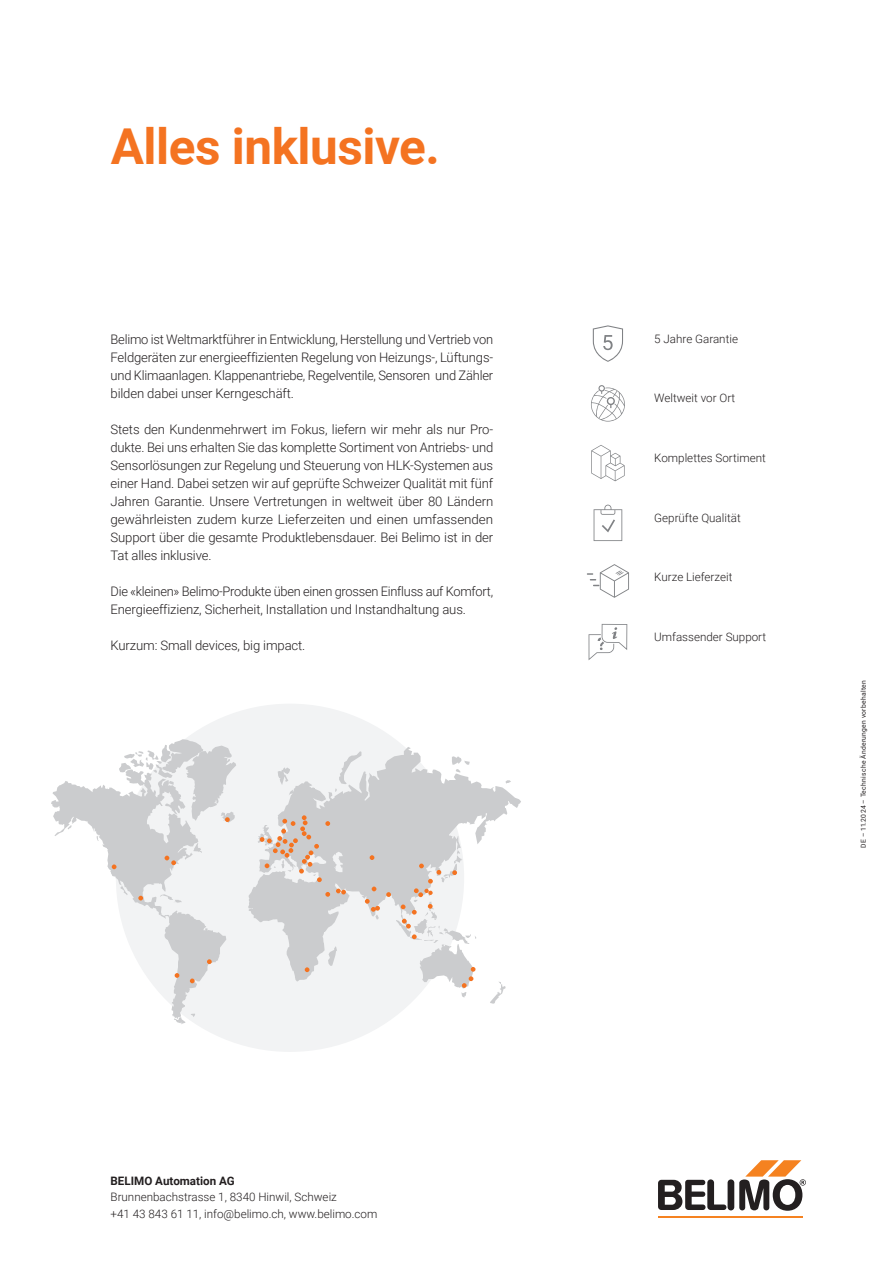
<style>
.page{position:relative;width:893px;height:1263px;background:#fff}
.page>*{position:absolute;margin:0;border:0;box-sizing:border-box;transform-origin:0 0}
.Belimo_Headline_33pt{font:700 49.5px "Roboto";letter-spacing:-.01em;color:#f47321}
.Belimo_Body_8_75pt_Added_value{font:300 13.2px/18px "Roboto";letter-spacing:-.01em;color:#231f20;text-align:justify}
.Belimo_Body_small_unjustified_7_75pt{font:300 11.7px "Roboto";color:#231f20}
.Belimo_Body_small_unjustified_7_75pt-2{font:700 11.7px "Roboto";color:#231f20}
.Belimo_Edition{font:6.75px "Roboto";letter-spacing:.045em;color:#231f20}
</style>
<div class="page">
<hr style="left:658px;top:1216px;width:144px;height:1px;background:#f58220">
<div style="left:728px;top:1179px;width:6px;height:31px;background:#231f20;border-radius:3px"></div>
<svg style="left:658px;top:1179px;width:68px;height:31px"></svg>
<svg style="left:739px;top:1160px;width:67px;height:51px"></svg>
<svg style="left:593px;top:325px;width:30px;height:37px"></svg>
<svg style="left:591px;top:445px;width:34px;height:36px"></svg>
<svg style="left:589px;top:624px;width:38px;height:36px"></svg>
<svg style="left:591px;top:385px;width:34px;height:37px"></svg>
<svg style="left:587px;top:564px;width:42px;height:34px"></svg>
<svg style="left:594px;top:505px;width:28px;height:36px"></svg>
<div style="left:116px;top:704px;width:348px;height:348px;background:#f2f3f4;border-radius:50%"></div>
<svg style="left:51px;top:739px;width:470px;height:285px"></svg>
<svg style="left:325px;top:892px;width:5px;height:5px"></svg>
<svg style="left:225px;top:817px;width:5px;height:5px"></svg>
<svg style="left:370px;top:855px;width:4px;height:5px"></svg>
<svg style="left:336px;top:888px;width:10px;height:6px"></svg>
<svg style="left:305px;top:967px;width:4px;height:5px"></svg>
<svg style="left:260px;top:815px;width:70px;height:67px"></svg>
<svg style="left:190px;top:978px;width:5px;height:5px"></svg>
<svg style="left:207px;top:959px;width:5px;height:5px"></svg>
<svg style="left:175px;top:973px;width:4px;height:5px"></svg>
<svg style="left:138px;top:896px;width:5px;height:4px"></svg>
<svg style="left:165px;top:856px;width:11px;height:9px"></svg>
<svg style="left:462px;top:967px;width:13px;height:21px"></svg>
<svg style="left:372px;top:886px;width:4px;height:5px"></svg>
<svg style="left:365px;top:899px;width:15px;height:13px"></svg>
<svg style="left:386px;top:892px;width:5px;height:5px"></svg>
<svg style="left:412px;top:934px;width:5px;height:5px"></svg>
<svg style="left:452px;top:870px;width:5px;height:5px"></svg>
<svg style="left:428px;top:904px;width:5px;height:5px"></svg>
<svg style="left:414px;top:863px;width:27px;height:34px"></svg>
<svg style="left:401px;top:904px;width:16px;height:24px"></svg>
<svg style="left:112px;top:864px;width:5px;height:5px"></svg>
<p class="Belimo_Headline_33pt" style="left:111px;top:111px;width:331px">Alles inklusive.</p>
<p class="Belimo_Body_8_75pt_Added_value" style="left:111px;top:329px;width:384px">Belimo ist Weltmarktführer in Entwicklung, Herstellung und Vertrieb von Feldgeräten zur energieeffizienten Regelung von Heizungs-, Lüftungs&shy;und Klimaanlagen. Klappenantriebe, Regelventile, Sensoren und Zähler bilden dabei unser Kerngeschäft.</p>
<p class="Belimo_Body_8_75pt_Added_value" style="left:111px;top:419px;width:384px">Stets den Kundenmehrwert im Fokus, liefern wir mehr als nur Pro&shy;dukte. Bei uns erhalten Sie das komplette Sortiment von Antriebs- und Sensorlösungen zur Regelung und Steuerung von HLK-Systemen aus einer Hand. Dabei setzen wir auf geprüfte Schweizer Qualität mit fünf Jahren Garantie. Unsere Vertretungen in weltweit über 80 Ländern gewährleisten zudem kurze Lieferzeiten und einen umfassenden Support über die gesamte Produktlebensdauer. Bei Belimo ist in der Tat alles inklusive.</p>
<p class="Belimo_Body_8_75pt_Added_value" style="left:111px;top:581px;width:384px">Die «kleinen» Belimo-Produkte üben einen grossen Einfluss auf Komfort,<br>Energieeffizienz, Sicherheit, Installation und Instandhaltung aus.</p>
<p class="Belimo_Body_8_75pt_Added_value" style="left:111px;top:635px;width:196px">Kurzum: Small devices, big impact.</p>
<p class="Belimo_Body_small_unjustified_7_75pt-2" style="left:111px;top:1172px;width:126px">BELIMO Automation AG</p>
<p class="Belimo_Body_small_unjustified_7_75pt" style="left:111px;top:1189px;width:228px">Brunnenbachstrasse 1, 8340 Hinwil, Schweiz</p>
<p class="Belimo_Body_small_unjustified_7_75pt" style="left:111px;top:1205px;width:268px">+41 43 843 61 11, info@belimo.ch, www.belimo.com</p>
<p class="Belimo_Body_small_unjustified_7_75pt" style="left:654px;top:330px;width:85px">5 Jahre Garantie</p>
<p class="Belimo_Body_small_unjustified_7_75pt" style="left:654px;top:390px;width:83px">Weltweit vor Ort</p>
<p class="Belimo_Body_small_unjustified_7_75pt" style="left:654px;top:450px;width:113px">Komplettes Sortiment</p>
<p class="Belimo_Body_small_unjustified_7_75pt" style="left:654px;top:509px;width:88px">Geprüfte Qualität</p>
<p class="Belimo_Body_small_unjustified_7_75pt" style="left:654px;top:569px;width:80px">Kurze Lieferzeit</p>
<p class="Belimo_Body_small_unjustified_7_75pt" style="left:654px;top:629px;width:113px">Umfassender Support</p>
<p class="Belimo_Edition" style="left:859px;top:848px;width:169px;rotate:-90deg">DE – 11.2024 – Technische Änderungen vorbehalten</p>
</div>
